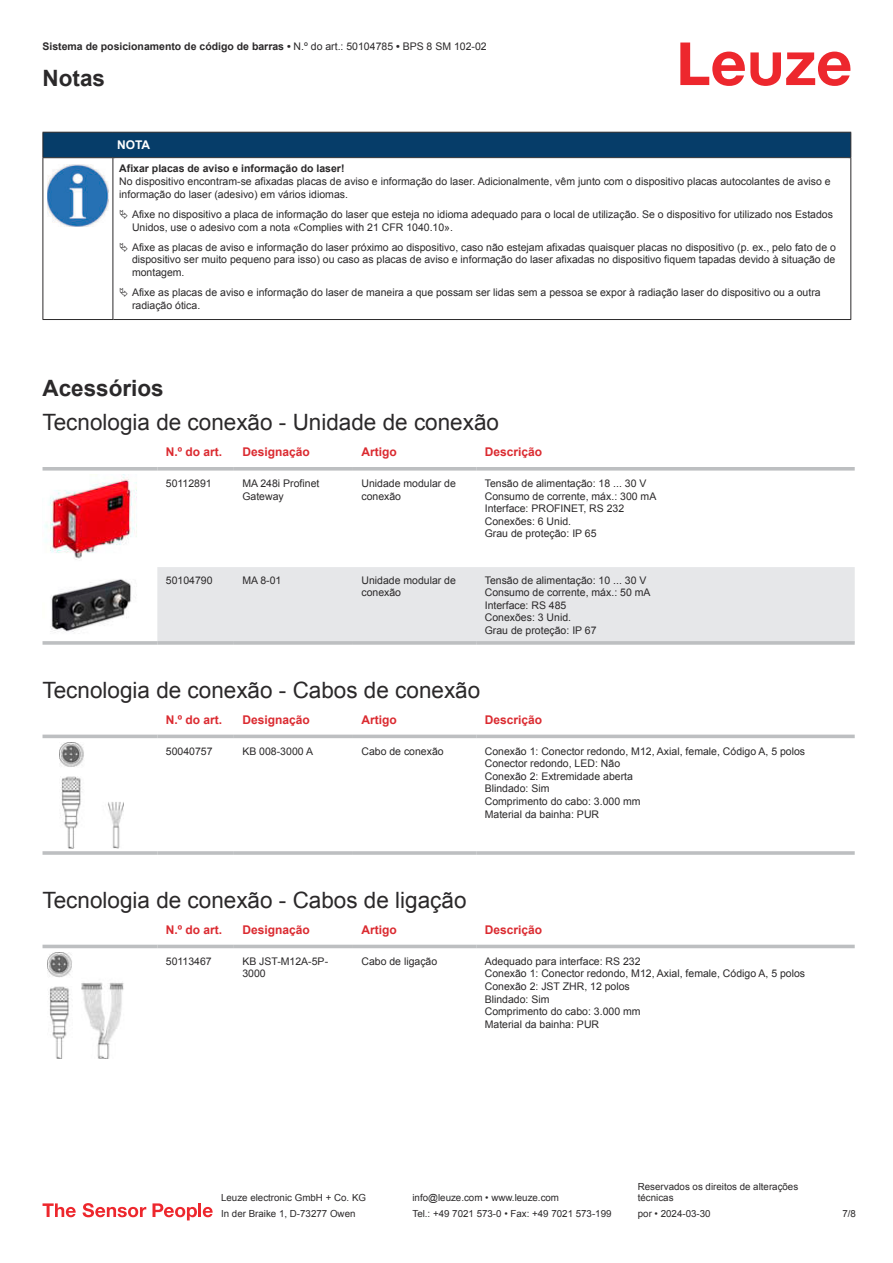
<style>
.page{position:relative;width:893px;height:1263px;background:#fff}
.page>*{position:absolute;margin:0;border:0;box-sizing:border-box;transform-origin:0 0}
.t1{font:22.5px "Arial";color:#2b292a}
.t2{font:700 22.5px "Arial";color:#2b292a}
.t3{font:700 12px "Arial";color:#db2a30}
.t4{font:700 12px "Arial";color:#fff}
.t5{font:10.5px/12.6px "Arial";color:#2b292a}
.t6{font:700 10.5px "Arial";color:#2b292a}
.t7{font:9.75px/11.7px "Arial";color:#2b292a}
.s1{font-weight:400}
</style>
<div class="page">
<svg style="left:680px;top:43px;width:170px;height:43px"></svg>
<div style="left:157px;top:567px;width:698px;height:74px;background:#e6e7e9"></div>
<svg style="left:43px;top:467px;width:114px;height:4px"></svg>
<svg style="left:157px;top:467px;width:77px;height:4px"></svg>
<svg style="left:234px;top:467px;width:119px;height:4px"></svg>
<svg style="left:353px;top:467px;width:123px;height:4px"></svg>
<svg style="left:476px;top:467px;width:379px;height:4px;background:#c3c5c7"></svg>
<svg style="left:43px;top:641px;width:114px;height:4px"></svg>
<svg style="left:157px;top:641px;width:77px;height:4px"></svg>
<svg style="left:234px;top:641px;width:119px;height:4px"></svg>
<svg style="left:353px;top:641px;width:123px;height:4px"></svg>
<svg style="left:476px;top:641px;width:379px;height:4px;background:#c2c4c6"></svg>
<img style="left:44px;top:475px;width:93px;height:85px">
<img style="left:50px;top:579px;width:81px;height:53px">
<svg style="left:43px;top:734px;width:812px;height:5px;fill:#efeff0"></svg>
<hr style="left:43px;top:735px;width:114px;height:3px;background:#bdbfc1">
<hr style="left:157px;top:735px;width:77px;height:3px;background:#bdbfc1">
<hr style="left:234px;top:735px;width:119px;height:3px;background:#bdbfc1">
<hr style="left:353px;top:735px;width:123px;height:3px;background:#bdbfc1">
<hr style="left:476px;top:735px;width:379px;height:3px;background:#bdbfc1">
<hr style="left:43px;top:851px;width:114px;height:4px;background:#c3c5c7">
<svg style="left:157px;top:851px;width:77px;height:4px"></svg>
<hr style="left:234px;top:851px;width:119px;height:4px;background:#c4c6c7">
<hr style="left:353px;top:851px;width:123px;height:4px;background:#c3c5c7">
<svg style="left:476px;top:851px;width:379px;height:4px;background:#c3c5c7"></svg>
<img style="left:59px;top:742px;width:65px;height:107px">
<div style="left:43px;top:944px;width:812px;height:5px;background:#eeeeef"></div>
<hr style="left:43px;top:945px;width:114px;height:3px;background:#bdbfc1">
<hr style="left:157px;top:945px;width:77px;height:3px;background:#bdbfc1">
<hr style="left:234px;top:945px;width:119px;height:3px;background:#bdbfc1">
<hr style="left:353px;top:945px;width:123px;height:3px;background:#bdbfc1">
<hr style="left:476px;top:945px;width:379px;height:3px;background:#bdbfc1">
<img style="left:47px;top:952px;width:77px;height:107px">
<svg style="left:43px;top:1203px;width:33px;height:14px"></svg>
<svg style="left:83px;top:1203px;width:63px;height:14px"></svg>
<svg style="left:153px;top:1203px;width:44px;height:17px"></svg>
<hr style="left:198px;top:1203px;width:3px;height:14px;background:#ed272d">
<svg style="left:203px;top:1207px;width:10px;height:10px"></svg>
<svg style="left:44px;top:158px;width:806px;height:161px"></svg>
<div style="left:43px;top:132px;width:808px;height:26px;background:#063d69"></div>
<hr style="left:113px;top:157px;width:738px;height:1px;background:#2b292a">
<hr style="left:43px;top:158px;width:1px;height:157px;background:#2b292a">
<hr style="left:113px;top:158px;width:1px;height:157px;background:#2b292a">
<hr style="left:850px;top:158px;width:1px;height:157px;background:#2b292a">
<hr style="left:43px;top:319px;width:70px;height:1px;background:#2b292a">
<hr style="left:113px;top:319px;width:738px;height:1px;background:#2b292a">
<img style="left:47px;top:164px;width:61px;height:63px">
<svg style="left:115px;top:159px;width:734px;height:156px"></svg>
<svg style="left:120px;top:210px;width:8px;height:9px"></svg>
<svg style="left:120px;top:242px;width:8px;height:10px"></svg>
<svg style="left:120px;top:288px;width:8px;height:9px"></svg>
<p class="t6" style="left:43px;top:43px;width:446px">Sistema de posicionamento de código de barras • <span class="s1">N.º do art.: 50104785</span> • <span class="s1">BPS 8 SM 102-02</span></p>
<h1 class="t2" style="left:43px;top:70px;width:64px">Notas</h1>
<p class="t4" style="left:117px;top:140px;width:35px">NOTA</p>
<p class="t6" style="left:119px;top:165px;width:227px">Afixar placas de aviso e informação do laser!</p>
<p class="t5" style="left:119px;top:176px;width:713px">No dispositivo encontram-se afixadas placas de aviso e informação do laser. Adicionalmente, vêm junto com o dispositivo placas autocolantes de aviso e informação do laser (adesivo) em vários idiomas.</p>
<p class="t5" style="left:132px;top:209px;width:702px">Afixe no dispositivo a placa de informação do laser que esteja no idioma adequado para o local de utilização. Se o dispositivo for utilizado nos Estados<br>Unidos, use o adesivo com a nota «Complies with 21 CFR 1040.10».</p>
<p class="t5" style="left:132px;top:242px;width:705px;text-align:justify">Afixe as placas de aviso e informação do laser próximo ao dispositivo, caso não estejam afixadas quaisquer placas no dispositivo (p. ex., pelo fato de o dispositivo ser muito pequeno para isso) ou caso as placas de aviso e informação do laser afixadas no dispositivo fiquem tapadas devido à situação de montagem.</p>
<p class="t5" style="left:132px;top:287px;width:690px">Afixe as placas de aviso e informação do laser de maneira a que possam ser lidas sem a pessoa se expor à radiação laser do dispositivo ou a outra radiação ótica.</p>
<h1 class="t2" style="left:43px;top:380px;width:123px">Acessórios</h1>
<h1 class="t1" style="left:43px;top:414px;width:458px">Tecnologia de conexão - Unidade de conexão</h1>
<p class="t3" style="left:166px;top:447px;width:58px">N.º do art.</p>
<p class="t3" style="left:242px;top:447px;width:69px">Designação</p>
<p class="t3" style="left:361px;top:447px;width:37px">Artigo</p>
<p class="t3" style="left:485px;top:447px;width:59px">Descrição</p>
<p class="t5" style="left:166px;top:478px;width:47px">50112891</p>
<p class="t5" style="left:242px;top:478px;width:79px">MA 248i Profinet<br>Gateway</p>
<p class="t5" style="left:361px;top:478px;width:96px">Unidade modular de conexão</p>
<p class="t5" style="left:485px;top:478px;width:173px">Tensão de alimentação: 18 ... 30 V<br>Consumo de corrente, máx.: 300 mA<br>Interface: PROFINET, RS 232<br>Conexões: 6 Unid.<br>Grau de proteção: IP 65</p>
<p class="t5" style="left:166px;top:574px;width:48px">50104790</p>
<p class="t5" style="left:242px;top:574px;width:41px">MA 8-01</p>
<p class="t5" style="left:361px;top:574px;width:96px">Unidade modular de conexão</p>
<p class="t5" style="left:485px;top:574px;width:167px">Tensão de alimentação: 10 ... 30 V<br>Consumo de corrente, máx.: 50 mA<br>Interface: RS 485<br>Conexões: 3 Unid.<br>Grau de proteção: IP 67</p>
<h1 class="t1" style="left:43px;top:681px;width:439px">Tecnologia de conexão - Cabos de conexão</h1>
<p class="t3" style="left:166px;top:715px;width:58px">N.º do art.</p>
<p class="t3" style="left:242px;top:715px;width:69px">Designação</p>
<p class="t3" style="left:361px;top:715px;width:37px">Artigo</p>
<p class="t3" style="left:485px;top:715px;width:59px">Descrição</p>
<p class="t5" style="left:166px;top:746px;width:48px">50040757</p>
<p class="t5" style="left:242px;top:746px;width:72px">KB 008-3000 A</p>
<p class="t5" style="left:361px;top:746px;width:84px">Cabo de conexão</p>
<p class="t5" style="left:485px;top:746px;width:322px">Conexão 1: Conector redondo, M12, Axial, female, Código A, 5 polos<br>Conector redondo, LED: Não<br>Conexão 2: Extremidade aberta<br>Blindado: Sim<br>Comprimento do cabo: 3.000 mm<br>Material da bainha: PUR</p>
<h1 class="t1" style="left:43px;top:891px;width:425px">Tecnologia de conexão - Cabos de ligação</h1>
<p class="t3" style="left:166px;top:925px;width:58px">N.º do art.</p>
<p class="t3" style="left:242px;top:925px;width:69px">Designação</p>
<p class="t3" style="left:361px;top:925px;width:37px">Artigo</p>
<p class="t3" style="left:485px;top:925px;width:59px">Descrição</p>
<p class="t5" style="left:166px;top:956px;width:47px">50113467</p>
<p class="t5" style="left:242px;top:956px;width:87px">KB JST-M12A-5P-<br>3000</p>
<p class="t5" style="left:361px;top:956px;width:77px">Cabo de ligação</p>
<p class="t5" style="left:485px;top:956px;width:322px">Adequado para interface: RS 232<br>Conexão 1: Conector redondo, M12, Axial, female, Código A, 5 polos<br>Conexão 2: JST ZHR, 12 polos<br>Blindado: Sim<br>Comprimento do cabo: 3.000 mm<br>Material da bainha: PUR</p>
<p class="t7" style="left:221px;top:1193px;width:146px">Leuze electronic GmbH + Co. KG</p>
<p class="t7" style="left:412px;top:1193px;width:148px">info@leuze.com • www.leuze.com</p>
<p class="t7" style="left:638px;top:1181px;width:162px">Reservados os direitos de alterações técnicas</p>
<p class="t7" style="left:221px;top:1209px;width:136px">In der Braike 1, D-73277 Owen</p>
<p class="t7" style="left:412px;top:1209px;width:201px">Tel.: +49 7021 573-0 • Fax: +49 7021 573-199</p>
<p class="t7" style="left:638px;top:1209px;width:74px">por • 2024-03-30</p>
<p class="t7" style="left:842px;top:1209px;width:15px">7 /8</p>
</div>
